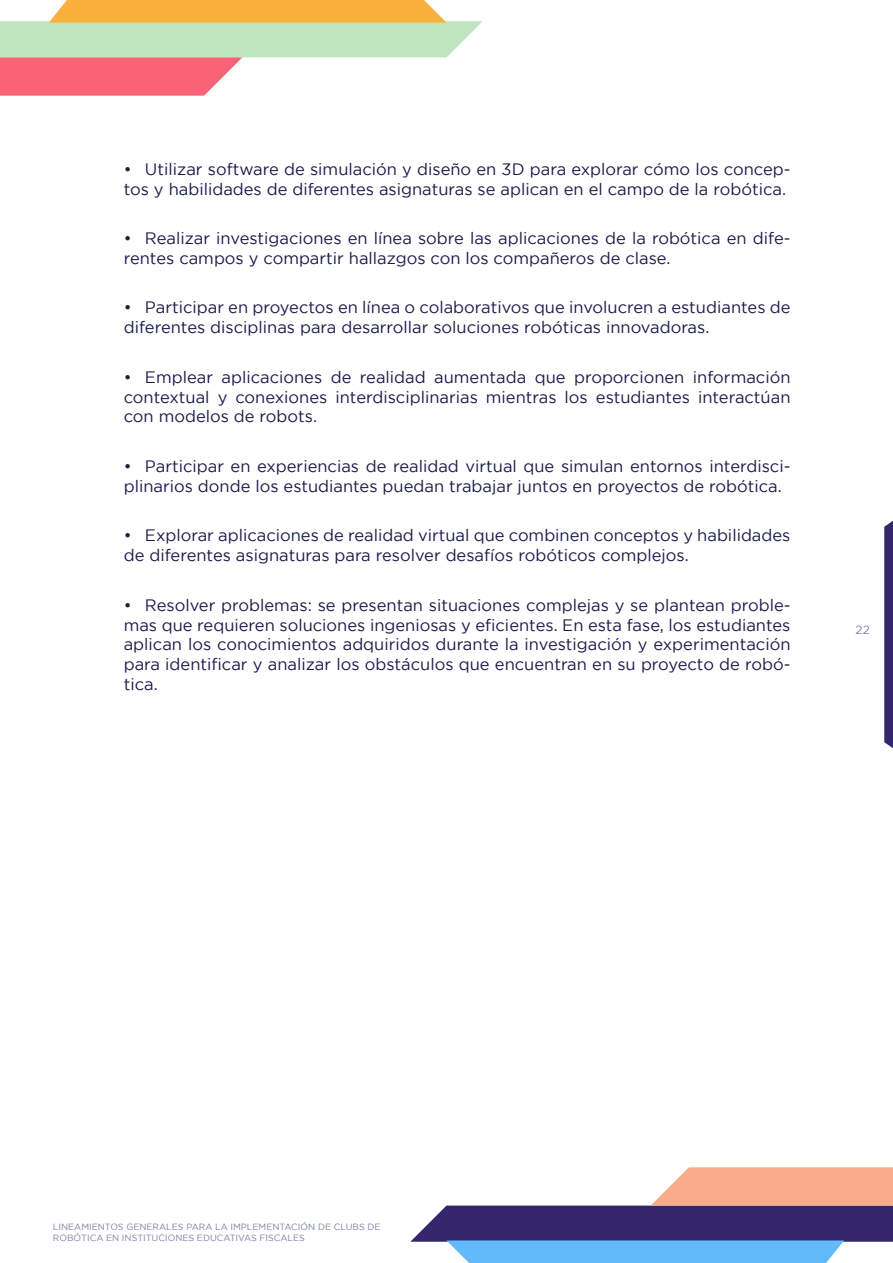
<style>
.page{position:relative;width:893px;height:1263px;background:#fff}
.page>*{position:absolute;margin:0;border:0;box-sizing:border-box;transform-origin:0 0}
.t1{font:16.5px/19.8px "Gotham";color:#191b49}
.t2{font:12px "Gotham";color:#7883a0}
.t3{font:9px/10.8px "Gotham";color:#7883a0}
</style>
<div class="page">
<svg style="left:0;top:0;width:483px;height:96px"></svg>
<svg style="left:410px;top:1167px;width:483px;height:96px"></svg>
<svg style="left:884px;top:520px;width:9px;height:228px;background:#3e3273"></svg>
<p class="t1" style="left:124px;top:159px;width:668px">• Utilizar software de simulación y diseño en 3D para explorar cómo los concep&shy;tos y habilidades de diferentes asignaturas se aplican en el campo de la robótica.</p>
<p class="t1" style="left:124px;top:228px;width:668px">• Realizar investigaciones en línea sobre las aplicaciones de la robótica en dife&shy;rentes campos y compartir hallazgos con los compañeros de clase.</p>
<p class="t1" style="left:124px;top:297px;width:668px">• Participar en proyectos en línea o colaborativos que involucren a estudiantes de diferentes disciplinas para desarrollar soluciones robóticas innovadoras.</p>
<p class="t1" style="left:124px;top:367px;width:668px;text-align:justify">• Emplear aplicaciones de realidad aumentada que proporcionen información contextual y conexiones interdisciplinarias mientras los estudiantes interactúan con modelos de robots.</p>
<p class="t1" style="left:124px;top:456px;width:668px">• Participar en experiencias de realidad virtual que simulan entornos interdisci&shy;plinarios donde los estudiantes puedan trabajar juntos en proyectos de robótica.</p>
<p class="t1" style="left:124px;top:525px;width:668px">• Explorar aplicaciones de realidad virtual que combinen conceptos y habilidades de diferentes asignaturas para resolver desafíos robóticos complejos.</p>
<p class="t1" style="left:124px;top:595px;width:668px;text-align:justify">• Resolver problemas: se presentan situaciones complejas y se plantean proble&shy;mas que requieren soluciones ingeniosas y eficientes. En esta fase, los estudiantes aplican los conocimientos adquiridos durante la investigación y experimentación para identificar y analizar los obstáculos que encuentran en su proyecto de robó&shy;tica.</p>
<p class="t2" style="left:855px;top:623px;width:16px">22</p>
<p class="t3" style="left:53px;top:1221px;width:329px">LINEAMIENTOS GENERALES PARA LA IMPLEMENTACIÓN DE CLUBS DE<br>ROBÓTICA EN INSTITUCIONES EDUCATIVAS FISCALES</p>
</div>
